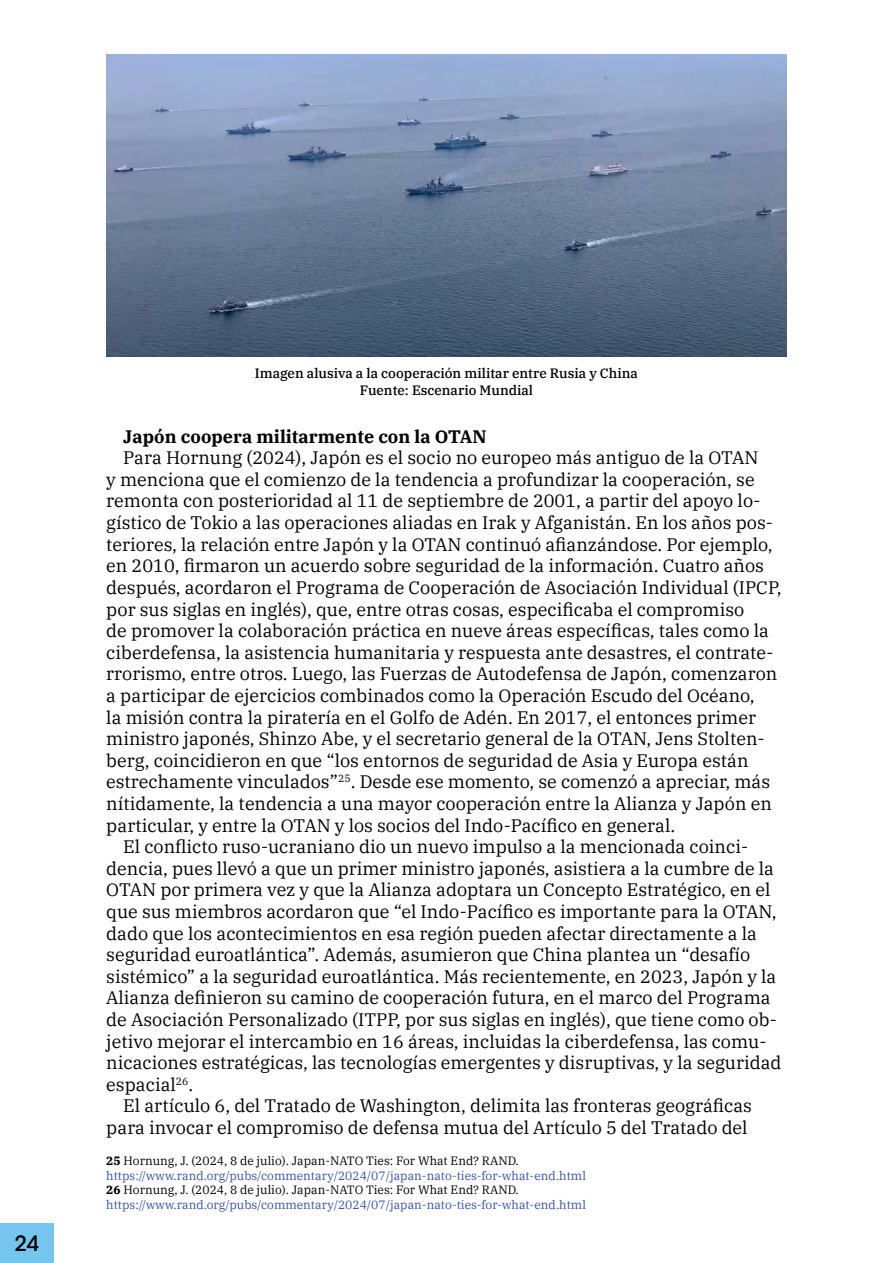
<style>
.page{position:relative;width:893px;height:1263px;background:#fff}
.page>*{position:absolute;margin:0;border:0;box-sizing:border-box;transform-origin:0 0}
.t1{font:500 21px "ITC Avant Garde Std";color:#000}
.t2{font:18px "IBM Plex Serif";color:#000}
.t3{font:700 18px "IBM Plex Serif";color:#000}
.t4{font:500 13.5px/16.2px "IBM Plex Serif";color:#000;text-align:center}
.t5{font:12px/14.4px "IBM Plex Serif";color:#3a53a4}
.s1{font-weight:700;color:#000}
.s2{color:#000}
</style>
<div class="page">
<div style="left:0;top:1224px;width:54px;height:39px;background:#76c5ee"></div>
<img style="left:106px;top:54px;width:681px;height:302px">
<p class="t1" style="left:14px;top:1231px;width:26px">24</p>
<p class="t4" style="left:255px;top:364px;width:384px">Imagen alusiva a la cooperación militar entre Rusia y China<br>Fuente: Escenario Mundial</p>
<p class="t3" style="left:123px;top:422px;width:326px">Japón coopera militarmente con la OTAN</p>
<p class="t2" style="left:123px;top:444px;width:636px">Para Hornung (2024), Japón es el socio no europeo más antiguo de la OTAN</p>
<p class="t2" style="left:106px;top:466px;width:650px">y menciona que el comienzo de la tendencia a profundizar la cooperación, se</p>
<p class="t2" style="left:106px;top:487px;width:656px">remonta con posterioridad al 11 de septiembre de 2001, a partir del apoyo lo-</p>
<p class="t2" style="left:106px;top:509px;width:668px">gístico de Tokio a las operaciones aliadas en Irak y Afganistán. En los años pos-</p>
<p class="t2" style="left:106px;top:530px;width:668px">teriores, la relación entre Japón y la OTAN continuó afianzándose. Por ejemplo,</p>
<p class="t2" style="left:106px;top:552px;width:659px">en 2010, firmaron un acuerdo sobre seguridad de la información. Cuatro años</p>
<p class="t2" style="left:106px;top:574px;width:677px">después, acordaron el Programa de Cooperación de Asociación Individual (IPCP,</p>
<p class="t2" style="left:106px;top:595px;width:639px">por sus siglas en inglés), que, entre otras cosas, especificaba el compromiso</p>
<p class="t2" style="left:106px;top:617px;width:664px">de promover la colaboración práctica en nueve áreas específicas, tales como la</p>
<p class="t2" style="left:106px;top:638px;width:669px">ciberdefensa, la asistencia humanitaria y respuesta ante desastres, el contrate-</p>
<p class="t2" style="left:106px;top:660px;width:673px">rrorismo, entre otros. Luego, las Fuerzas de Autodefensa de Japón, comenzaron</p>
<p class="t2" style="left:106px;top:682px;width:650px">a participar de ejercicios combinados como la Operación Escudo del Océano,</p>
<p class="t2" style="left:106px;top:703px;width:651px">la misión contra la piratería en el Golfo de Adén. En 2017, el entonces primer</p>
<p class="t2" style="left:106px;top:725px;width:660px">ministro japonés, Shinzo Abe, y el secretario general de la OTAN, Jens Stolten-</p>
<p class="t2" style="left:106px;top:746px;width:644px">berg, coincidieron en que “los entornos de seguridad de Asia y Europa están</p>
<p class="t2" style="left:106px;top:768px;width:665px">estrechamente vinculados”<sup>25</sup>. Desde ese momento, se comenzó a apreciar, más</p>
<p class="t2" style="left:106px;top:790px;width:667px">nítidamente, la tendencia a una mayor cooperación entre la Alianza y Japón en</p>
<p class="t2" style="left:106px;top:811px;width:571px">particular, y entre la OTAN y los socios del Indo-Pacífico en general.</p>
<p class="t2" style="left:123px;top:833px;width:626px">El conflicto ruso-ucraniano dio un nuevo impulso a la mencionada coinci-</p>
<p class="t2" style="left:106px;top:854px;width:669px">dencia, pues llevó a que un primer ministro japonés, asistiera a la cumbre de la</p>
<p class="t2" style="left:106px;top:876px;width:666px">OTAN por primera vez y que la Alianza adoptara un Concepto Estratégico, en el</p>
<p class="t2" style="left:106px;top:898px;width:672px">que sus miembros acordaron que “el Indo-Pacífico es importante para la OTAN,</p>
<p class="t2" style="left:106px;top:919px;width:652px">dado que los acontecimientos en esa región pueden afectar directamente a la</p>
<p class="t2" style="left:106px;top:941px;width:646px">seguridad euroatlántica”. Además, asumieron que China plantea un “desafío</p>
<p class="t2" style="left:106px;top:962px;width:672px">sistémico” a la seguridad euroatlántica. Más recientemente, en 2023, Japón y la</p>
<p class="t2" style="left:106px;top:984px;width:666px">Alianza definieron su camino de cooperación futura, en el marco del Programa</p>
<p class="t2" style="left:106px;top:1006px;width:672px">de Asociación Personalizado (ITPP, por sus siglas en inglés), que tiene como ob-</p>
<p class="t2" style="left:106px;top:1027px;width:662px">jetivo mejorar el intercambio en 16 áreas, incluidas la ciberdefensa, las comu-</p>
<p class="t2" style="left:106px;top:1049px;width:677px">nicaciones estratégicas, las tecnologías emergentes y disruptivas, y la seguridad</p>
<p class="t2" style="left:106px;top:1070px;width:89px">espacial<sup>26</sup>.</p>
<p class="t2" style="left:123px;top:1092px;width:630px">El artículo 6, del Tratado de Washington, delimita las fronteras geográficas</p>
<p class="t2" style="left:106px;top:1114px;width:643px">para invocar el compromiso de defensa mutua del Artículo 5 del Tratado del</p>
<p class="t5" style="left:106px;top:1153px;width:481px"><span class="s1">25</span> <span class="s2">Hornung, J. (2024, 8 de julio). Japan-NATO Ties: For What End? RAND. </span>https://www.rand.org/pubs/commentary/2024/07/japan-nato-ties-for-what-end.html <span class="s1">26</span> <span class="s2">Hornung, J. (2024, 8 de julio). Japan-NATO Ties: For What End? RAND. </span>https://www.rand.org/pubs/commentary/2024/07/japan-nato-ties-for-what-end.html</p>
</div>
